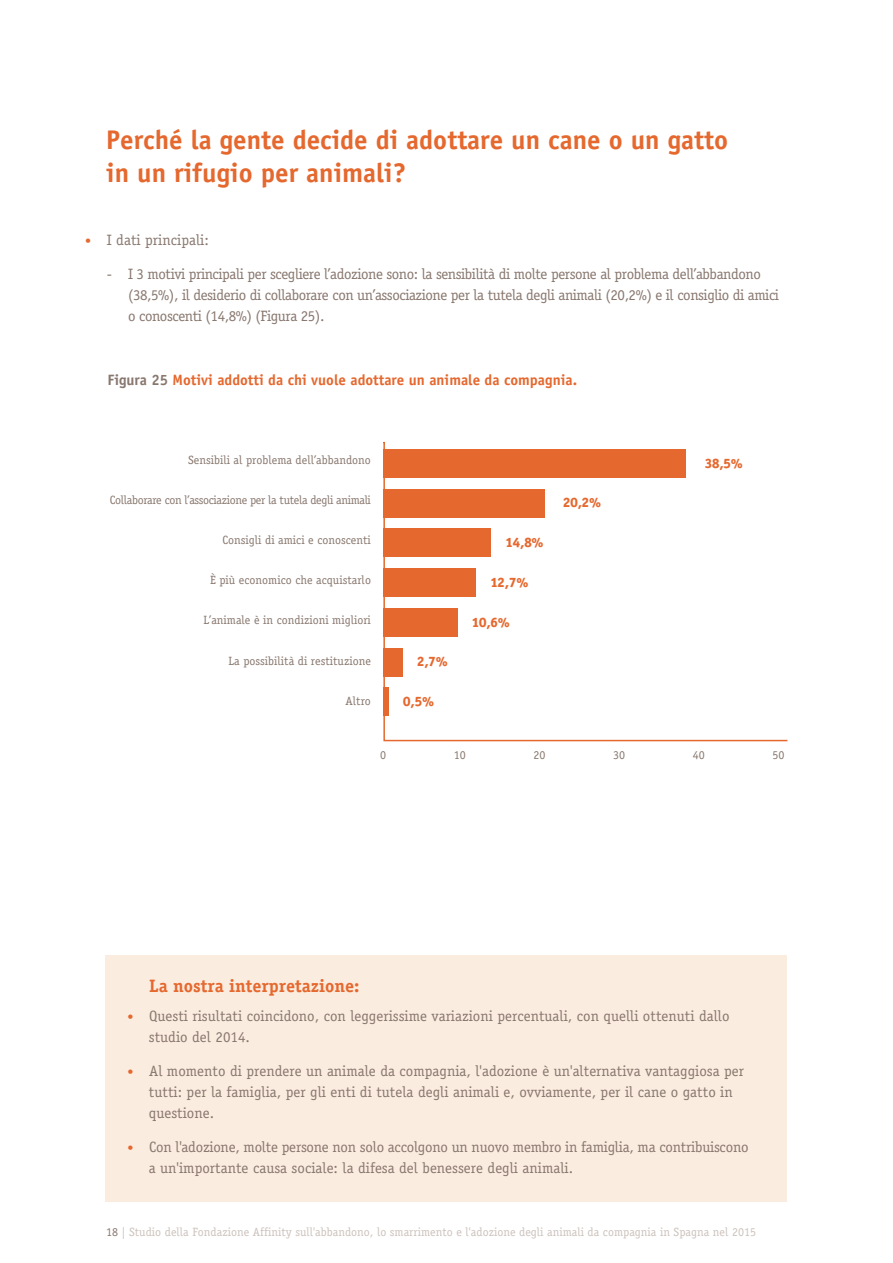
<style>
.page{position:relative;width:893px;height:1263px;background:#fff}
.page>*{position:absolute;margin:0;border:0;box-sizing:border-box;transform-origin:0 0}
.t1{font:700 27px/32.4px "Officina Sans Std";color:#e5682e}
.t2{font:700 18px "Officina Serif Std";color:#e5682e}
.t3{font:15px/21px "Officina Serif Std";color:#88776e}
.t4{font:15px/21px "Officina Serif Std";letter-spacing:-.03em;color:#88776e}
.t5{font:700 15px "Officina Sans Std";color:#e5682e}
.t6{font:800 13.65px "Officina Ser ITC";color:#e5682e}
.t7{font:12px "Officina Serif Std";color:#88776e}
.t8{font:12px "Officina Serif Std";color:#ccc2bc}
.t9{font:12px "Officina Serif Std";letter-spacing:-.03em;color:#88776e}
.s1{font-size:12px;color:#e5682e}
.s2{color:#88776e}
</style>
<div class="page">
<div style="left:106px;top:955px;width:681px;height:246px;background:#fbece0"></div>
<svg style="left:383px;top:441px;width:405px;height:301px"></svg>
<div style="left:383px;top:449px;width:303px;height:29px;background:#e5682e"></div>
<div style="left:383px;top:489px;width:161px;height:28px;background:#e5682e"></div>
<div style="left:383px;top:529px;width:108px;height:28px;background:#e5682e"></div>
<div style="left:383px;top:568px;width:93px;height:29px;background:#e5682e"></div>
<div style="left:383px;top:608px;width:74px;height:29px;background:#e5682e"></div>
<div style="left:383px;top:648px;width:20px;height:28px;background:#e5682e"></div>
<div style="left:383px;top:688px;width:6px;height:28px;background:#e5682e"></div>
<h1 class="t1" style="left:106px;top:126px;width:623px">Perché la gente decide di adottare un cane o un gatto in un rifugio per animali?</h1>
<p class="t3" style="left:85px;top:231px;width:125px"><span class="s1">•</span> I dati principali:</p>
<p class="t4" style="left:128px;top:264px;width:652px;text-indent:-21px">- I 3 motivi principali per scegliere l’adozione sono: la sensibilità di molte persone al problema dell’abbandono (38,5%), il desiderio di collaborare con un’associazione per la tutela degli animali (20,2%) e il consiglio di amici o conoscenti (14,8%) (Figura 25).</p>
<p class="t5" style="left:108px;top:375px;width:471px"><span class="s2">Figura 25</span> Motivi addotti da chi vuole adottare un animale da compagnia.</p>
<p class="t7" style="left:188px;top:456px;width:184px">Sensibili al problema dell’abbandono</p>
<p class="t9" style="left:110px;top:496px;width:263px">Collaborare con l’associazione per la tutela degli animali</p>
<p class="t7" style="left:222px;top:536px;width:150px">Consigli di amici e conoscenti</p>
<p class="t7" style="left:210px;top:576px;width:162px">È più economico che acquistarlo</p>
<p class="t7" style="left:203px;top:616px;width:169px">L’animale è in condizioni migliori</p>
<p class="t7" style="left:228px;top:656px;width:144px">La possibilità di restituzione</p>
<p class="t7" style="left:346px;top:696px;width:27px">Altro</p>
<p class="t6" style="left:417px;top:657px;width:32px">2,7%</p>
<p class="t6" style="left:403px;top:696px;width:32px">0,5%</p>
<p class="t6" style="left:506px;top:537px;width:40px">14,8%</p>
<p class="t6" style="left:490px;top:577px;width:40px">12,7%</p>
<p class="t6" style="left:472px;top:617px;width:40px">10,6%</p>
<p class="t6" style="left:563px;top:498px;width:40px">20,2%</p>
<p class="t6" style="left:705px;top:458px;width:40px">38,5%</p>
<p class="t7" style="left:380px;top:751px;width:7px">0</p>
<p class="t7" style="left:454px;top:751px;width:13px">10</p>
<p class="t7" style="left:533px;top:751px;width:13px">20</p>
<p class="t7" style="left:613px;top:751px;width:13px">30</p>
<p class="t7" style="left:693px;top:751px;width:13px">40</p>
<p class="t7" style="left:772px;top:751px;width:13px">50</p>
<p class="t2" style="left:149px;top:979px;width:212px">La nostra interpretazione:</p>
<p class="t3" style="left:149px;top:1006px;width:582px;text-indent:-21px"><span class="s1">•</span> Questi risultati coincidono, con leggerissime variazioni percentuali, con quelli ottenuti dallo studio del 2014.</p>
<p class="t3" style="left:149px;top:1061px;width:597px;text-indent:-21px"><span class="s1">•</span> Al momento di prendere un animale da compagnia, l'adozione è un'alternativa vantaggiosa per tutti: per la famiglia, per gli enti di tutela degli animali e, ovviamente, per il cane o gatto in questione.</p>
<p class="t3" style="left:149px;top:1137px;width:601px;text-indent:-21px"><span class="s1">•</span> Con l'adozione, molte persone non solo accolgono un nuovo membro in famiglia, ma contribuiscono a un'importante causa sociale: la difesa del benessere degli animali.</p>
<p class="t8" style="left:106px;top:1228px;width:651px"><span class="s2">18</span> | Studio della Fondazione Affinity sull'abbandono, lo smarrimento e l'adozione degli animali da compagnia in Spagna nel 2015</p>
</div>
